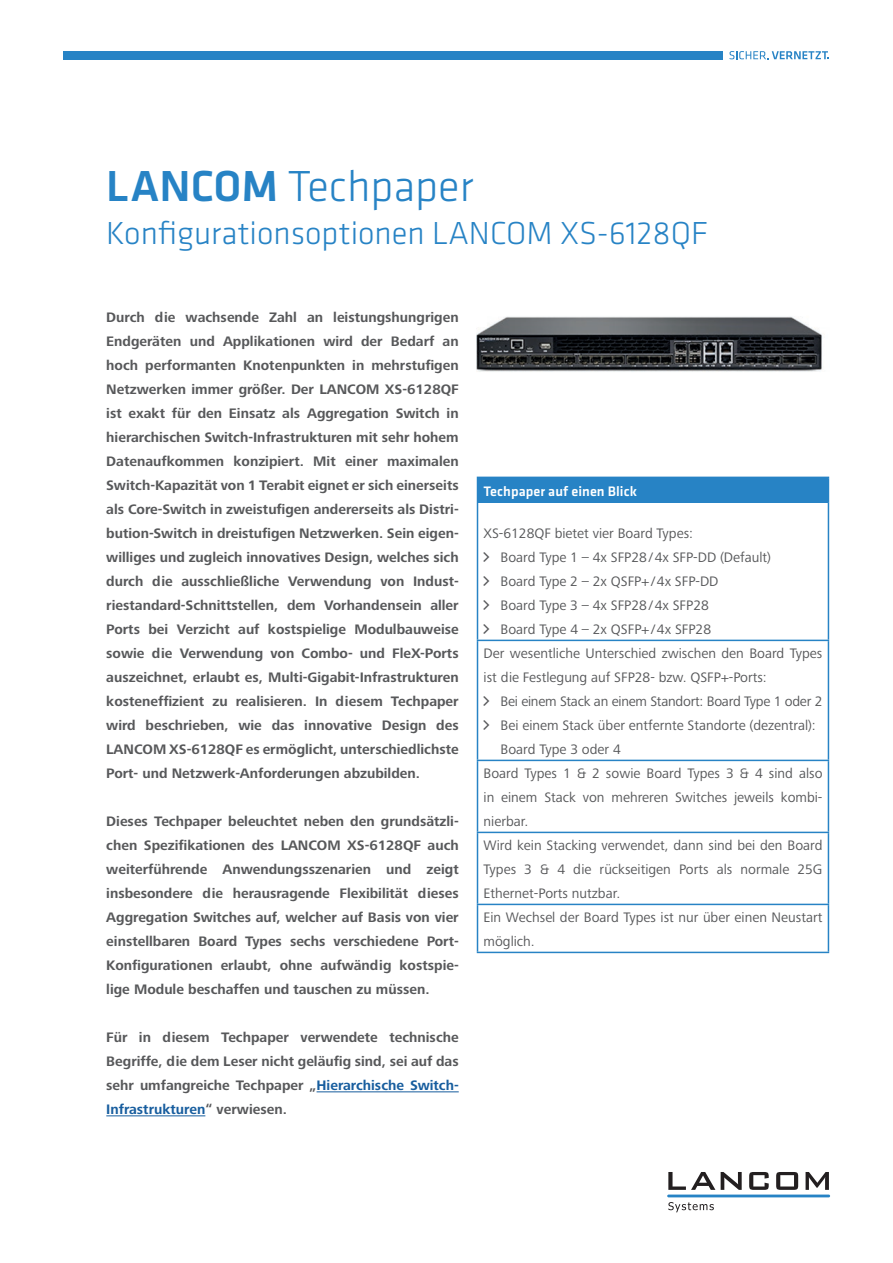
<style>
.page{position:relative;width:893px;height:1263px;background:#fff}
.page>*{position:absolute;margin:0;border:0;box-sizing:border-box;transform-origin:0 0}
.t1{font:300 45px "Klavika Basic";color:#2783c5}
.t2{font:300 33px "Klavika Basic";color:#2783c5}
.t3{font:700 14.25px/24px "Frutiger Next Pro";color:#57585a;text-align:justify}
.t4{font:14.25px "Frutiger Next Pro";color:#57585a}
.t5{font:500 14.25px "Klavika Basic";letter-spacing:.005em;color:#fff}
.s1{font-weight:500}
.s2{color:#175d9e}
</style>
<div class="page">
<svg style="left:668px;top:1172px;width:47px;height:18px"></svg>
<svg style="left:721px;top:1172px;width:21px;height:18px"></svg>
<svg style="left:749px;top:1172px;width:20px;height:18px"></svg>
<svg style="left:776px;top:1172px;width:22px;height:18px"></svg>
<svg style="left:806px;top:1172px;width:23px;height:18px"></svg>
<svg style="left:668px;top:1202px;width:46px;height:10px"></svg>
<hr style="left:667px;top:1194px;width:163px;height:3px;background:#2783c5">
<div style="left:64px;top:51px;width:659px;height:9px;background:#2783c5"></div>
<svg style="left:729px;top:51px;width:100px;height:8px"></svg>
<hr style="left:317px;top:1091px;width:142px;height:1px;background:#175d9e">
<hr style="left:106px;top:1115px;width:99px;height:1px;background:#175d9e">
<div style="left:477px;top:477px;width:351px;height:26px;background:#2783c5"></div>
<hr style="left:477px;top:503px;width:1px;height:137px;background:#2783c5">
<hr style="left:828px;top:503px;width:1px;height:137px;background:#2783c5">
<hr style="left:477px;top:833px;width:1px;height:71px;background:#2783c5">
<hr style="left:828px;top:833px;width:1px;height:71px;background:#2783c5">
<hr style="left:477px;top:904px;width:352px;height:1px;background:#2783c5">
<hr style="left:477px;top:640px;width:352px;height:1px;background:#2783c5">
<hr style="left:477px;top:641px;width:1px;height:119px;background:#2783c5">
<hr style="left:828px;top:641px;width:1px;height:119px;background:#2783c5">
<hr style="left:477px;top:760px;width:352px;height:1px;background:#2783c5">
<hr style="left:477px;top:761px;width:1px;height:71px;background:#2783c5">
<hr style="left:828px;top:761px;width:1px;height:71px;background:#2783c5">
<hr style="left:477px;top:832px;width:352px;height:1px;background:#2783c5">
<hr style="left:477px;top:477px;width:352px;height:1px;background:#2783c5">
<svg style="left:828px;top:478px;width:1px;height:25px"></svg>
<hr style="left:477px;top:905px;width:1px;height:47px;background:#2783c5">
<hr style="left:828px;top:905px;width:1px;height:47px;background:#2783c5">
<hr style="left:477px;top:952px;width:352px;height:1px;background:#2783c5">
<img style="left:476px;top:316px;width:347px;height:56px">
<h1 class="t1" style="left:106px;top:159px;width:369px"><span class="s1">LANCOM</span> Techpaper</h1>
<h2 class="t2" style="left:106px;top:214px;width:603px">Konfigurationsoptionen LANCOM XS-6128QF</h2>
<p class="t3" style="left:106px;top:306px;width:354px">Durch die wachsende Zahl an leistungshungrigen Endgeräten und Applikationen wird der Bedarf an hoch performanten Knotenpunkten in mehrstufigen Netzwerken immer größer. Der LANCOM XS-6128QF ist exakt für den Einsatz als Aggregation Switch in hierarchischen Switch-Infrastrukturen mit sehr hohem Datenaufkommen konzipiert. Mit einer maximalen Switch-Kapazität von 1 Terabit eignet er sich einerseits als Core-Switch in zweistufigen andererseits als Distri&shy;bution-Switch in dreistufigen Netzwerken. Sein eigen&shy;williges und zugleich innovatives Design, welches sich durch die ausschließliche Verwendung von Indust&shy;riestandard-Schnittstellen, dem Vorhandensein aller Ports bei Verzicht auf kostspielige Modulbauweise sowie die Verwendung von Combo- und FleX-Ports auszeichnet, erlaubt es, Multi-Gigabit-Infrastrukturen kosteneffizient zu realisieren. In diesem Techpaper wird beschrieben, wie das innovative Design des LANCOM XS-6128QF es ermöglicht, unterschiedlichste Port- und Netzwerk-Anforderungen abzubilden.</p>
<p class="t3" style="left:106px;top:809px;width:354px">Dieses Techpaper beleuchtet neben den grundsätzli&shy;chen Spezifikationen des LANCOM XS-6128QF auch weiterführende Anwendungsszenarien und zeigt insbesondere die herausragende Flexibilität dieses Aggregation Switches auf, welcher auf Basis von vier einstellbaren Board Types sechs verschiedene Port-Konfigurationen erlaubt, ohne aufwändig kostspie&shy;lige Module beschaffen und tauschen zu müssen.</p>
<p class="t3" style="left:106px;top:1025px;width:354px">Für in diesem Techpaper verwendete technische Begriffe, die dem Leser nicht geläufig sind, sei auf das sehr umfangreiche Techpaper „<span class="s2">Hierarchische Switch-Infrastrukturen</span>“ verwiesen.</p>
<p class="t5" style="left:483px;top:481px;width:155px">Techpaper auf einen Blick</p>
<p class="t4" style="left:483px;top:525px;width:211px">XS-6128QF bietet vier Board Types:</p>
<p class="t4" style="left:500px;top:549px;width:272px">Board Type 1 – 4x SFP28/4x SFP-DD (Default)</p>
<p class="t4" style="left:500px;top:573px;width:220px">Board Type 2 – 2x QSFP+/4x SFP-DD</p>
<p class="t4" style="left:501px;top:597px;width:210px">Board Type 3 – 4x SFP28/4x SFP28</p>
<p class="t4" style="left:501px;top:621px;width:212px">Board Type 4 – 2x QSFP+/4x SFP28</p>
<p class="t4" style="left:484px;top:645px;width:340px">Der wesentliche Unterschied zwischen den Board Types</p>
<p class="t4" style="left:484px;top:669px;width:285px">ist die Festlegung auf SFP28- bzw. QSFP+-Ports:</p>
<p class="t4" style="left:501px;top:693px;width:323px">Bei einem Stack an einem Standort: Board Type 1 oder 2</p>
<p class="t4" style="left:501px;top:717px;width:317px">Bei einem Stack über entfernte Standorte (dezentral):</p>
<p class="t4" style="left:501px;top:741px;width:122px">Board Type 3 oder 4</p>
<p class="t4" style="left:484px;top:765px;width:340px">Board Types 1 &amp; 2 sowie Board Types 3 &amp; 4 sind also</p>
<p class="t4" style="left:484px;top:789px;width:340px">in einem Stack von mehreren Switches jeweils kombi-</p>
<p class="t4" style="left:484px;top:813px;width:46px">nierbar.</p>
<p class="t4" style="left:484px;top:837px;width:340px">Wird kein Stacking verwendet, dann sind bei den Board</p>
<p class="t4" style="left:484px;top:861px;width:340px">Types 3 &amp; 4 die rückseitigen Ports als normale 25G</p>
<p class="t4" style="left:484px;top:885px;width:138px">Ethernet-Ports nutzbar.</p>
<p class="t4" style="left:484px;top:909px;width:340px">Ein Wechsel der Board Types ist nur über einen Neustart</p>
<p class="t4" style="left:484px;top:933px;width:53px">möglich.</p>
</div>
